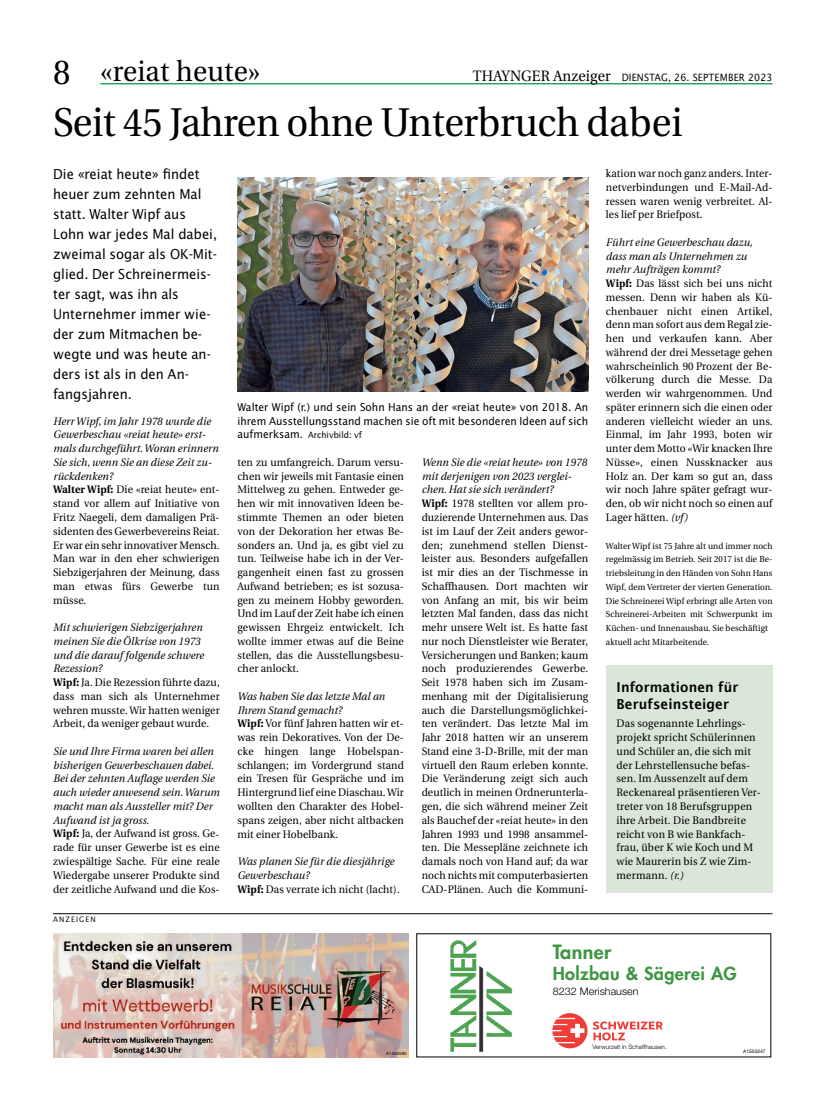
<style>
.page{position:relative;width:815px;height:1117px;background:#fff}
.page>*{position:absolute;margin:0;border:0;box-sizing:border-box;transform-origin:0 0}
.t1{font:40px "Utopia";letter-spacing:-.01em;color:#000;scale:.95 1}
.t2{font:28.75px "Utopia";letter-spacing:.01em;color:#000;scale:.95 1}
.t3{font:800 19.12px "Futura";letter-spacing:.02em;color:#3e9643}
.t4{font:800 17.38px "Futura";letter-spacing:.02em;color:#3e9643}
.t5{font:13.75px/20px "Lucida Sans";color:#000;scale:.95 1}
.t6{font:600 13.75px/17.5px "Lucida Sans";letter-spacing:.01em;color:#000;scale:.95 1}
.t7{font:10.88px/13.8px "Utopia";letter-spacing:.01em;color:#000;scale:.95 1}
.t8{font:italic 10.88px/13.8px "Utopia";letter-spacing:.01em;color:#000;scale:.95 1}
.t9{font:10.88px/13.8px "Lucida Sans";color:#000;scale:.95 1}
.t10{font:300 10.5px "Helvetica Neue LT Pro";color:#000}
.t11{font:10px "Lucida Sans";letter-spacing:.01em;color:#000;scale:.95 1}
.t12{font:8.75px/13.8px "Utopia";letter-spacing:.01em;color:#000;scale:.95 1}
.t13{font:8.75px "Lucida Sans";color:#000;scale:.95 1}
.t14{font:7.5px "Lucida Sans";letter-spacing:.16em;color:#000;scale:.95 1}
.t15{font:300 6.12px "Helvetica Neue LT Pro";color:#000}
.t16{font:4.75px "Helvetica Neue LT Pro";color:#000}
.t17{font:4.38px "Helvetica Neue LT Pro";color:#000}
.s1{font-size:34.38px}
.s2{font-family:"Utopia";font-size:15px}
.s3{font-size:10.88px}
.s4{font-style:italic}
.s5{font-weight:700}
.s6{font-weight:700;font-style:normal}
.s7{font-style:normal}
</style>
<div class="page">
<hr style="left:100px;top:83px;width:672px;height:1px;background:#009341">
<hr style="left:53px;top:913px;width:719px;height:1px;background:#000">
<img style="left:237px;top:177px;width:351px;height:214px">
<img style="left:450px;top:940px;width:63px;height:112px">
<svg style="left:552px;top:1013px;width:35px;height:35px"></svg>
<svg style="left:593px;top:1021px;width:70px;height:19px"></svg>
<img style="left:53px;top:933px;width:356px;height:124px">
<div style="left:606px;top:665px;width:166px;height:227px;background:#dae6d8"></div>
<p class="t2" style="left:53px;top:55px;width:220px"><span class="s1">8</span> «reiat heute»</p>
<p class="t11" style="left:473px;top:71px;width:317px"><span class="s2">THAYNGER Anzeiger</span> DIENSTAG, 26. SEPTEMBER 2023</p>
<p class="t1" style="left:53px;top:100px;width:664px">Seit 45 Jahren ohne Unterbruch dabei</p>
<p class="t5" style="left:53px;top:163px;width:174px">Die «reiat heute» findet heuer zum zehnten Mal statt. Walter Wipf aus<br>Lohn war jedes Mal dabei, zweimal sogar als OK-Mit&shy;glied. Der Schreinermeis&shy;ter sagt, was ihn als<br>Unternehmer immer wie&shy;der zum Mitmachen be&shy;wegte und was heute an&shy;ders ist als in den An&shy;fangsjahren.</p>
<p class="t9" style="left:238px;top:400px;width:371px">Walter Wipf (r.) und sein Sohn Hans an der «reiat heute» von 2018. An ihrem Ausstellungsstand machen sie oft mit besonderen Ideen auf sich</p>
<p class="t13" style="left:238px;top:430px;width:132px"><span class="s3">aufmerksam.</span> Archivbild: vf</p>
<p class="t7" style="left:606px;top:166px;width:177px;text-align:justify">kation war noch ganz anders. Inter&shy;netverbindungen und E-Mail-Ad&shy;ressen waren wenig verbreitet. Al&shy;les lief per Briefpost.</p>
<p class="t7" style="left:606px;top:235px;width:177px"><span class="s4">Führt eine Gewerbeschau dazu, dass man als Unternehmen zu mehr Aufträgen kommt?<br></span><span class="s5">Wipf:</span> Das lässt sich bei uns nicht messen. Denn wir haben als Kü&shy;chenbauer nicht einen Artikel, denn man sofort aus dem Regal zie&shy;hen und verkaufen kann. Aber während der drei Messetage gehen wahrscheinlich 90 Prozent der Be&shy;völkerung durch die Messe. Da werden wir wahrgenommen. Und später erinnern sich die einen oder anderen vielleicht wieder an uns.<br>Einmal, im Jahr 1993, boten wir unter dem Motto «Wir knacken Ihre<br>Nüsse», einen Nussknacker aus<br>Holz an. Der kam so gut an, dass wir noch Jahre später gefragt wur&shy;den, ob wir nicht noch so einen auf<br>Lager hätten. <span class="s4">(vf)</span></p>
<p class="t12" style="left:606px;top:538px;width:177px">Walter Wipf ist 75 Jahre alt und immer noch regelmässig im Betrieb. Seit 2017 ist die Be&shy;triebsleitung in den Händen von Sohn Hans Wipf, dem Vertreter der vierten Generation.<br>Die Schreinerei Wipf erbringt alle Arten von Schreinerei-Arbeiten mit Schwerpunkt im Küchen- und Innenausbau. Sie beschäftigt aktuell acht Mitarbeitende.</p>
<p class="t7" style="left:53px;top:414px;width:177px"><span class="s4">Herr Wipf, im Jahr 1978 wurde die<br>Gewerbeschau «reiat heute» erst&shy;mals durchgeführt. Woran erinnern<br>Sie sich, wenn Sie an diese Zeit zu&shy;rückdenken?<br></span><span class="s5">Walter Wipf:</span> Die «reiat heute» ent&shy;stand vor allem auf Initiative von<br>Fritz Naegeli, dem damaligen Prä&shy;sidenten des Gewerbevereins Reiat.<br>Er war ein sehr innovativer Mensch.<br>Man war in den eher schwierigen<br>Siebzigerjahren der Meinung, dass man etwas fürs Gewerbe tun müsse.</p>
<p class="t7" style="left:53px;top:620px;width:177px"><span class="s4">Mit schwierigen Siebzigerjahren meinen Sie die Ölkrise von 1973 und die darauf folgende schwere<br>Rezession?<br></span><span class="s5">Wipf:</span> Ja. Die Rezession führte dazu, dass man sich als Unternehmer wehren musste. Wir hatten weniger<br>Arbeit, da weniger gebaut wurde.</p>
<p class="t8" style="left:53px;top:744px;width:177px">Sie und Ihre Firma waren bei allen bisherigen Gewerbeschauen dabei.<br>Bei der zehnten Auflage werden Sie auch wieder anwesend sein. Warum macht man als Aussteller mit? Der<br>Aufwand ist ja gross.<br><span class="s6">Wipf:</span> <span class="s7">Ja, der Aufwand ist gross. Ge&shy;rade für unser Gewerbe ist es eine zwiespältige Sache. Für eine reale<br>Wiedergabe unserer Produkte sind der zeitliche Aufwand und die Kos-</span></p>
<p class="t7" style="left:422px;top:455px;width:177px"><span class="s4">Wenn Sie die «reiat heute» von 1978 mit derjenigen von 2023 verglei&shy;chen. Hat sie sich verändert?<br></span><span class="s5">Wipf:</span> 1978 stellten vor allem pro&shy;duzierende Unternehmen aus. Das ist im Lauf der Zeit anders gewor&shy;den; zunehmend stellen Dienst&shy;leister aus. Besonders aufgefallen ist mir dies an der Tischmesse in<br>Schaffhausen. Dort machten wir von Anfang an mit, bis wir beim letzten Mal fanden, dass das nicht mehr unsere Welt ist. Es hatte fast nur noch Dienstleister wie Berater,<br>Versicherungen und Banken; kaum noch produzierendes Gewerbe.<br>Seit 1978 haben sich im Zusam&shy;menhang mit der Digitalisierung auch die Darstellungsmöglichkei&shy;ten verändert. Das letzte Mal im<br>Jahr 2018 hatten wir an unserem<br>Stand eine 3-D-Brille, mit der man virtuell den Raum erleben konnte.<br>Die Veränderung zeigt sich auch deutlich in meinen Ordnerunterla&shy;gen, die sich während meiner Zeit als Bauchef der «reiat heute» in den<br>Jahren 1993 und 1998 ansammel&shy;ten. Die Messepläne zeichnete ich damals noch von Hand auf; da war noch nichts mit computerbasierten<br>CAD-Plänen. Auch die Kommuni-</p>
<p class="t7" style="left:237px;top:455px;width:177px;text-align:justify">ten zu umfangreich. Darum versu&shy;chen wir jeweils mit Fantasie einen Mittelweg zu gehen. Entweder ge&shy;hen wir mit innovativen Ideen be&shy;stimmte Themen an oder bieten von der Dekoration her etwas Be&shy;sonders an. Und ja, es gibt viel zu tun. Teilweise habe ich in der Ver&shy;gangenheit einen fast zu grossen Aufwand betrieben; es ist sozusa&shy;gen zu meinem Hobby geworden.<br>Und im Lauf der Zeit habe ich einen gewissen Ehrgeiz entwickelt. Ich wollte immer etwas auf die Beine stellen, das die Ausstellungsbesu&shy;cher anlockt.</p>
<p class="t7" style="left:237px;top:689px;width:177px"><span class="s4">Was haben Sie das letzte Mal an<br>Ihrem Stand gemacht?<br></span><span class="s5">Wipf:</span> Vor fünf Jahren hatten wir et&shy;was rein Dekoratives. Von der De&shy;cke hingen lange Hobelspan&shy;schlangen; im Vordergrund stand ein Tresen für Gespräche und im<br>Hintergrund lief eine Diaschau. Wir wollten den Charakter des Hobel&shy;spans zeigen, aber nicht altbacken mit einer Hobelbank.</p>
<p class="t8" style="left:237px;top:854px;width:172px">Was planen Sie für die diesjährige<br>Gewerbeschau?<br><span class="s6">Wipf:</span> <span class="s7">Das verrate ich nicht (lacht).</span></p>
<p class="t6" style="left:617px;top:678px;width:130px">Informationen für<br>Berufseinsteiger</p>
<p class="t7" style="left:617px;top:716px;width:154px">Das sogenannte Lehrlings&shy;projekt spricht Schülerinnen und Schüler an, die sich mit der Lehrstellensuche befas&shy;sen. Im Aussenzelt auf dem<br>Reckenareal präsentieren Ver&shy;treter von 18 Berufsgruppen ihre Arbeit. Die Bandbreite reicht von B wie Bankfach&shy;frau, über K wie Koch und M wie Maurerin bis Z wie Zim&shy;mermann. <span class="s4">(r.)</span></p>
<p class="t14" style="left:53px;top:914px;width:46px">ANZEIGEN</p>
<p class="t17" style="left:386px;top:1050px;width:22px">A1550595</p>
<p class="t3" style="left:553px;top:939px;width:60px">Tanner</p>
<p class="t4" style="left:553px;top:962px;width:185px">Holzbau &amp; Sägerei AG</p>
<p class="t10" style="left:553px;top:984px;width:87px">8232 Merishausen</p>
<p class="t15" style="left:592px;top:1042px;width:76px">Verwurzelt in Schaffhausen.</p>
<p class="t16" style="left:743px;top:1048px;width:24px">A1550247</p>
</div>
